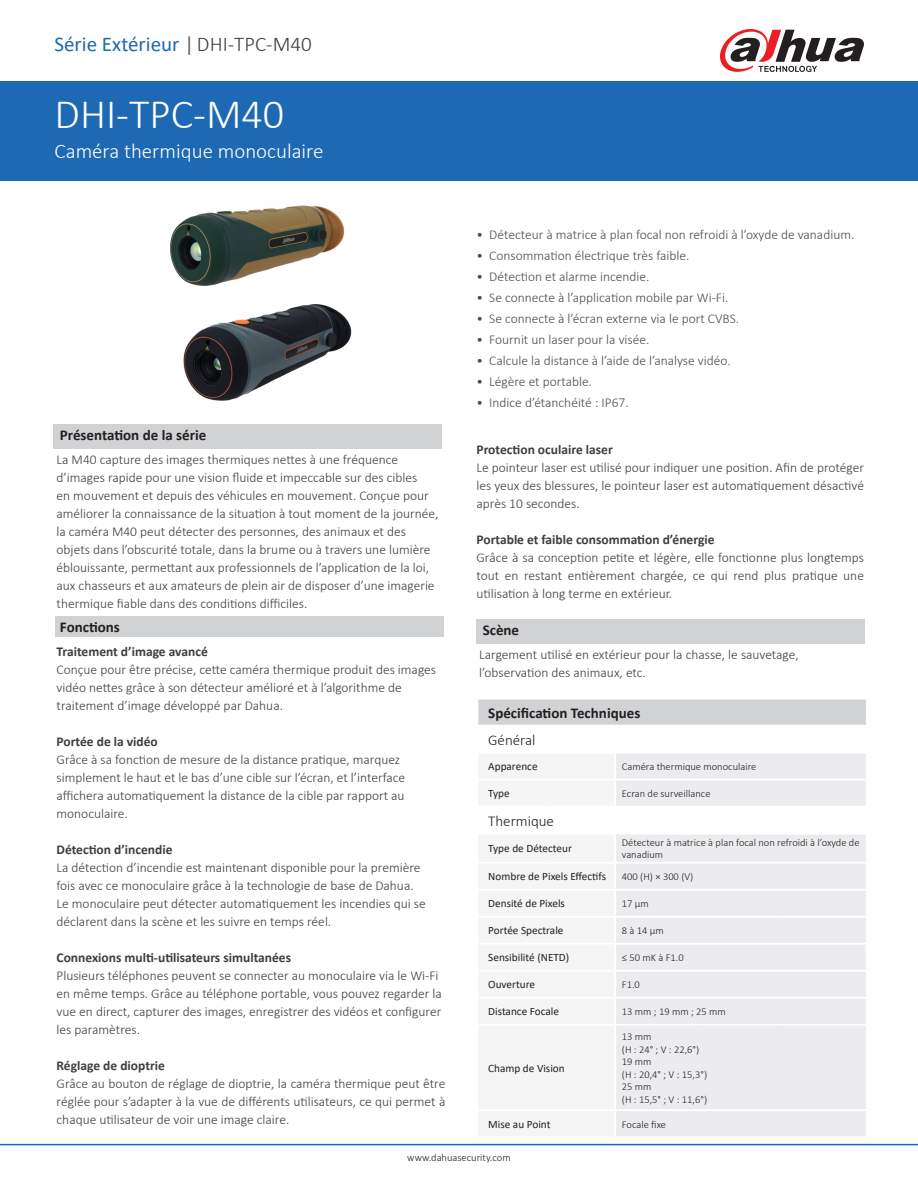
<style>
.page{position:relative;width:918px;height:1188px;background:#fff}
.page>*{position:absolute;margin:0;border:0;box-sizing:border-box;transform-origin:0 0}
.t1{font:300 42px "Calibri";color:#fff}
.t2{font:300 21px "Calibri";color:#fff}
.t3{font:21px "Calibri";color:#1e69b4}
.t4{font:700 15px "Calibri";color:#231f20}
.t5{font:300 15px "Calibri";color:#231f20}
.t6{font:300 13.5px/18px "Calibri";color:#3e3e3f}
.t7{font:300 13.5px "Calibri";color:#4a4b4c}
.t8{font:700 13.5px "Calibri";color:#3e3e3f}
.t9{font:11.25px "Calibri";color:#231f20}
.t10{font:300 10.5px/12.6px "Calibri";color:#231f20}
.s1{color:#636366}
.s2{font-weight:300;color:#3e3e3f}
</style>
<div class="page">
<div style="left:55px;top:616px;width:389px;height:21px;background:#d1d2d4"></div>
<div style="left:0;top:81px;width:918px;height:100px;background:#1e69b4"></div>
<hr style="left:0;top:1144px;width:918px;height:1px;background:#1e69b4">
<svg style="left:720px;top:29px;width:144px;height:43px"></svg>
<div style="left:54px;top:424px;width:388px;height:24px;background:#d1d2d4"></div>
<div style="left:476px;top:619px;width:389px;height:24px;background:#d1d2d4"></div>
<img style="left:169px;top:205px;width:176px;height:81px">
<img style="left:183px;top:304px;width:169px;height:97px">
<div style="left:616px;top:1026px;width:250px;height:110px;background:#ececee"></div>
<svg style="left:477px;top:700px;width:390px;height:324px"></svg>
<hr style="left:546px;top:997px;width:69px;height:2px;background:#fff">
<hr style="left:615px;top:997px;width:84px;height:2px;background:#fff">
<hr style="left:614px;top:999px;width:2px;height:25px;background:#fff">
<hr style="left:699px;top:997px;width:84px;height:2px;background:#fff">
<hr style="left:783px;top:997px;width:85px;height:2px;background:#fff">
<hr style="left:866px;top:999px;width:2px;height:25px;background:#fff">
<hr style="left:615px;top:1109px;width:84px;height:2px;background:#fff">
<hr style="left:699px;top:1109px;width:84px;height:2px;background:#fff">
<hr style="left:783px;top:1109px;width:85px;height:2px;background:#fff">
<p class="t3" style="left:55px;top:30px;width:259px">Série Extérieur <span class="s1">|</span><span class="s2">DHI-TPC-M40</span></p>
<p class="t1" style="left:55px;top:88px;width:231px">DHI-TPC-M40</p>
<p class="t2" style="left:55px;top:138px;width:270px">Caméra thermique monoculaire</p>
<p class="t4" style="left:60px;top:424px;width:148px">Présentation de la série</p>
<p class="t6" style="left:57px;top:451px;width:383px">La M40 capture des images thermiques nettes à une fréquence d’images rapide pour une vision fluide et impeccable sur des cibles<br>en mouvement et depuis des véhicules en mouvement. Conçue pour améliorer la connaissance de la situation à tout moment de la journée, la caméra M40 peut détecter des personnes, des animaux et des objets dans l’obscurité totale, dans la brume ou à travers une lumière éblouissante, permettant aux professionnels de l’application de la loi, aux chasseurs et aux amateurs de plein air de disposer d’une imagerie thermique fiable dans des conditions difficiles.</p>
<p class="t4" style="left:60px;top:616px;width:61px">Fonctions</p>
<p class="t8" style="left:57px;top:642px;width:153px">Traitement d’image avancé</p>
<p class="t6" style="left:57px;top:661px;width:381px">Conçue pour être précise, cette caméra thermique produit des images vidéo nettes grâce à son détecteur amélioré et à l’algorithme de traitement d’image développé par Dahua.</p>
<p class="t8" style="left:57px;top:732px;width:103px">Portée de la vidéo</p>
<p class="t6" style="left:57px;top:751px;width:350px">Grâce à sa fonction de mesure de la distance pratique, marquez simplement le haut et le bas d’une cible sur l’écran, et l’interface affichera automatiquement la distance de la cible par rapport au monoculaire.</p>
<p class="t8" style="left:57px;top:840px;width:118px">Détection d’incendie</p>
<p class="t6" style="left:57px;top:859px;width:371px">La détection d’incendie est maintenant disponible pour la première fois avec ce monoculaire grâce à la technologie de base de Dahua.<br>Le monoculaire peut détecter automatiquement les incendies qui se déclarent dans la scène et les suivre en temps réel.</p>
<p class="t8" style="left:57px;top:948px;width:236px">Connexions multi-utilisateurs simultanées</p>
<p class="t6" style="left:57px;top:967px;width:387px">Plusieurs téléphones peuvent se connecter au monoculaire via le Wi-Fi en même temps. Grâce au téléphone portable, vous pouvez regarder la vue en direct, capturer des images, enregistrer des vidéos et configurer les paramètres.</p>
<p class="t8" style="left:57px;top:1056px;width:110px">Réglage de dioptrie</p>
<p class="t6" style="left:57px;top:1075px;width:390px;text-align:justify">Grâce au bouton de réglage de dioptrie, la caméra thermique peut être réglée pour s’adapter à la vue de différents utilisateurs, ce qui permet à chaque utilisateur de voir une image claire.</p>
<p class="t7" style="left:477px;top:226px;width:379px">• Détecteur à matrice à plan focal non refroidi à l’oxyde de vanadium.</p>
<p class="t7" style="left:477px;top:247px;width:215px">• Consommation électrique très faible.</p>
<p class="t7" style="left:477px;top:268px;width:174px">• Détection et alarme incendie.</p>
<p class="t7" style="left:477px;top:289px;width:253px">• Se connecte à l’application mobile par Wi-Fi.</p>
<p class="t7" style="left:477px;top:310px;width:264px">• Se connecte à l’écran externe via le port CVBS.</p>
<p class="t7" style="left:477px;top:331px;width:174px">• Fournit un laser pour la visée.</p>
<p class="t7" style="left:477px;top:352px;width:256px">• Calcule la distance à l’aide de l’analyse vidéo.</p>
<p class="t7" style="left:477px;top:373px;width:117px">• Légère et portable.</p>
<p class="t7" style="left:477px;top:394px;width:154px">• Indice d’étanchéité : IP67.</p>
<p class="t8" style="left:477px;top:440px;width:138px">Protection oculaire laser</p>
<p class="t6" style="left:477px;top:459px;width:389px;text-align:justify">Le pointeur laser est utilisé pour indiquer une position. Afin de protéger les yeux des blessures, le pointeur laser est automatiquement désactivé après 10 secondes.</p>
<p class="t8" style="left:477px;top:530px;width:240px">Portable et faible consommation d’énergie</p>
<p class="t6" style="left:477px;top:549px;width:389px;text-align:justify">Grâce à sa conception petite et légère, elle fonctionne plus longtemps tout en restant entièrement chargée, ce qui rend plus pratique une utilisation à long terme en extérieur.</p>
<p class="t4" style="left:483px;top:619px;width:38px">Scène</p>
<p class="t6" style="left:479px;top:646px;width:321px">Largement utilisé en extérieur pour la chasse, le sauvetage, l’observation des animaux, etc.</p>
<p class="t4" style="left:488px;top:702px;width:154px">Spécification Techniques</p>
<p class="t5" style="left:488px;top:730px;width:49px">Général</p>
<p class="t9" style="left:488px;top:759px;width:51px">Apparence</p>
<p class="t10" style="left:622px;top:760px;width:136px">Caméra thermique monoculaire</p>
<p class="t9" style="left:488px;top:786px;width:23px">Type</p>
<p class="t10" style="left:622px;top:787px;width:90px">Ecran de surveillance</p>
<p class="t5" style="left:488px;top:811px;width:67px">Thermique</p>
<p class="t9" style="left:488px;top:841px;width:85px">Type de Détecteur</p>
<p class="t10" style="left:622px;top:836px;width:239px">Détecteur à matrice à plan focal non refroidi à l’oxyde de vanadium</p>
<p class="t9" style="left:488px;top:869px;width:119px">Nombre de Pixels Effectifs</p>
<p class="t10" style="left:622px;top:870px;width:73px">400 (H) × 300 (V)</p>
<p class="t9" style="left:488px;top:896px;width:78px">Densité de Pixels</p>
<p class="t10" style="left:622px;top:897px;width:29px">17 μm</p>
<p class="t9" style="left:488px;top:923px;width:77px">Portée Spectrale</p>
<p class="t10" style="left:622px;top:924px;width:44px">8 à 14 μm</p>
<p class="t9" style="left:488px;top:950px;width:83px">Sensibilité (NETD)</p>
<p class="t10" style="left:622px;top:951px;width:63px">≤ 50 mK à F1.0</p>
<p class="t9" style="left:488px;top:977px;width:48px">Ouverture</p>
<p class="t10" style="left:622px;top:978px;width:20px">F1.0</p>
<p class="t9" style="left:488px;top:1004px;width:72px">Distance Focale</p>
<p class="t10" style="left:622px;top:1005px;width:105px">13 mm ; 19 mm ; 25 mm</p>
<p class="t9" style="left:488px;top:1060px;width:78px">Champ de Vision</p>
<p class="t10" style="left:622px;top:1030px;width:31px">13 mm</p>
<p class="t10" style="left:622px;top:1043px;width:79px">(H : 24° ; V : 22,6°)</p>
<p class="t10" style="left:622px;top:1055px;width:31px">19 mm</p>
<p class="t10" style="left:622px;top:1068px;width:87px">(H : 20,4° ; V : 15,3°)</p>
<p class="t10" style="left:622px;top:1080px;width:31px">25 mm</p>
<p class="t10" style="left:622px;top:1093px;width:87px">(H : 15,5° ; V : 11,6°)</p>
<p class="t9" style="left:488px;top:1116px;width:64px">Mise au Point</p>
<p class="t10" style="left:622px;top:1118px;width:46px">Focale fixe</p>
<p class="t10" style="left:407px;top:1151px;width:105px">www.dahuasecurity.com</p>
</div>
